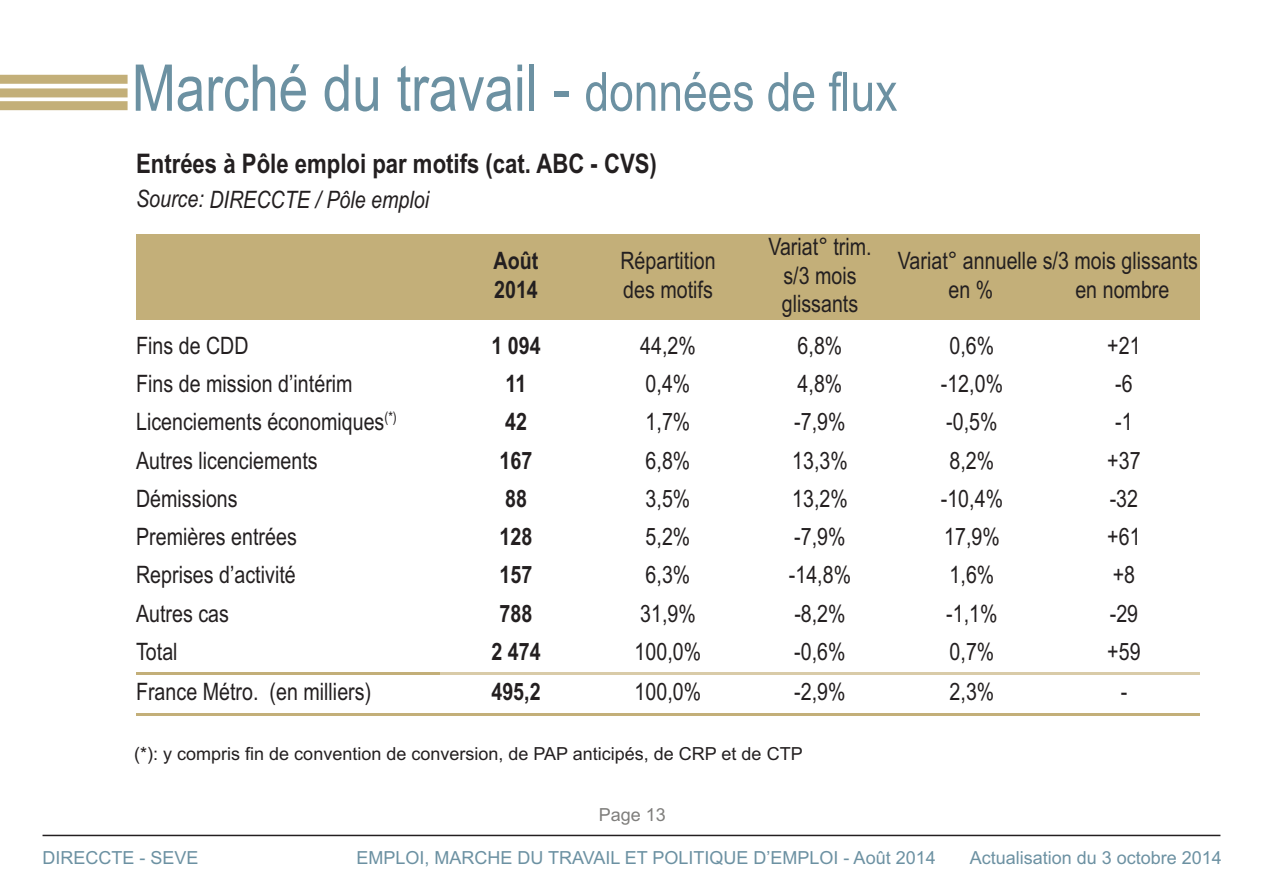
<style>
.page{position:relative;width:1263px;height:893px;background:#fff}
.page>*{position:absolute;margin:0;border:0;box-sizing:border-box;transform-origin:0 0}
.t1{font:64.5px "Arial Narrow";color:#6c91a2}
.t2{font:700 27px "Arial Narrow";color:#231f20}
.t3{font:24px/28.8px "Arial Narrow";color:#231f20}
.t4{font:700 24px/28.8px "Arial Narrow";color:#231f20}
.t5{font:italic 24px "Arial Narrow";color:#231f20}
.t6{font:18px "Arial";color:#6c91a2}
.t7{font:18px "Arial";color:#231f20}
.t8{font:18px "Arial";color:#7f7e7c}
.s1{font-size:54px}
</style>
<div class="page">
<div style="left:0;top:75px;width:128px;height:9px;background:#c3af79"></div>
<div style="left:0;top:101px;width:128px;height:9px;background:#c3af79"></div>
<div style="left:0;top:88px;width:128px;height:9px;background:#c3af79"></div>
<div style="left:136px;top:235px;width:304px;height:85px;background:#c3af79"></div>
<div style="left:440px;top:235px;width:152px;height:85px;background:#c3af79"></div>
<div style="left:592px;top:235px;width:152px;height:85px;background:#c3af79"></div>
<div style="left:744px;top:235px;width:152px;height:85px;background:#c3af79"></div>
<div style="left:896px;top:235px;width:304px;height:85px;background:#c3af79"></div>
<hr style="left:136px;top:673px;width:304px;height:2px;background:#c3af79">
<hr style="left:440px;top:673px;width:152px;height:2px;background:#d9cba8">
<hr style="left:592px;top:673px;width:152px;height:2px;background:#d9cba8">
<hr style="left:744px;top:673px;width:152px;height:2px;background:#d9cba8">
<hr style="left:896px;top:673px;width:152px;height:2px;background:#d9cba8">
<hr style="left:1048px;top:673px;width:152px;height:2px;background:#d9cba8">
<hr style="left:136px;top:713px;width:304px;height:2px;background:#c3af79">
<hr style="left:440px;top:713px;width:152px;height:2px;background:#c3af79">
<hr style="left:592px;top:713px;width:152px;height:2px;background:#c3af79">
<hr style="left:744px;top:713px;width:152px;height:2px;background:#c3af79">
<hr style="left:896px;top:713px;width:152px;height:2px;background:#c3af79">
<hr style="left:1048px;top:713px;width:152px;height:2px;background:#c3af79">
<hr style="left:43px;top:835px;width:1177px;height:1px;background:#231f20">
<h1 class="t1" style="left:132px;top:51px;width:767px">Marché du travail - <span class="s1">données de flux</span></h1>
<p class="t2" style="left:136px;top:148px;width:522px">Entrées à Pôle emploi par motifs (cat. ABC - CVS)</p>
<p class="t5" style="left:136px;top:185px;width:295px">Source: DIRECCTE / Pôle emploi</p>
<p class="t4" style="left:494px;top:246px;width:46px">Août<br>2014</p>
<p class="t3" style="left:620px;top:246px;width:97px">Répartition des motifs</p>
<p class="t3" style="left:768px;top:232px;width:105px;text-align:center">Variat° trim. s/3 mois glissants</p>
<p class="t3" style="left:948px;top:246px;width:251px;text-indent:-51px">Variat° annuelle s/3 mois glissants en %</p>
<p class="t3" style="left:1075px;top:275px;width:96px">en nombre</p>
<p class="t3" style="left:136px;top:331px;width:114px">Fins de CDD</p>
<p class="t4" style="left:491px;top:331px;width:51px">1 094</p>
<p class="t3" style="left:640px;top:331px;width:57px">44,2%</p>
<p class="t3" style="left:797px;top:331px;width:46px">6,8%</p>
<p class="t3" style="left:949px;top:331px;width:46px">0,6%</p>
<p class="t3" style="left:1107px;top:331px;width:35px">+21</p>
<p class="t3" style="left:136px;top:369px;width:218px">Fins de mission d’intérim</p>
<p class="t4" style="left:506px;top:369px;width:22px">11</p>
<p class="t3" style="left:646px;top:369px;width:46px">0,4%</p>
<p class="t3" style="left:797px;top:369px;width:46px">4,8%</p>
<p class="t3" style="left:941px;top:369px;width:64px">-12,0%</p>
<p class="t3" style="left:1115px;top:369px;width:19px">-6</p>
<p class="t3" style="left:136px;top:408px;width:262px">Licenciements économiques<sup>(*)</sup></p>
<p class="t4" style="left:505px;top:408px;width:23px">42</p>
<p class="t3" style="left:646px;top:408px;width:46px">1,7%</p>
<p class="t3" style="left:794px;top:408px;width:53px">-7,9%</p>
<p class="t3" style="left:946px;top:408px;width:53px">-0,5%</p>
<p class="t3" style="left:1115px;top:408px;width:19px">-1</p>
<p class="t3" style="left:136px;top:446px;width:183px">Autres licenciements</p>
<p class="t4" style="left:500px;top:446px;width:34px">167</p>
<p class="t3" style="left:646px;top:446px;width:46px">6,8%</p>
<p class="t3" style="left:792px;top:446px;width:57px">13,3%</p>
<p class="t3" style="left:949px;top:446px;width:46px">8,2%</p>
<p class="t3" style="left:1107px;top:446px;width:35px">+37</p>
<p class="t3" style="left:136px;top:484px;width:103px">Démissions</p>
<p class="t4" style="left:505px;top:484px;width:23px">88</p>
<p class="t3" style="left:646px;top:484px;width:46px">3,5%</p>
<p class="t3" style="left:792px;top:484px;width:57px">13,2%</p>
<p class="t3" style="left:941px;top:484px;width:64px">-10,4%</p>
<p class="t3" style="left:1110px;top:484px;width:30px">-32</p>
<p class="t3" style="left:136px;top:522px;width:162px">Premières entrées</p>
<p class="t4" style="left:500px;top:522px;width:34px">128</p>
<p class="t3" style="left:646px;top:522px;width:46px">5,2%</p>
<p class="t3" style="left:794px;top:522px;width:53px">-7,9%</p>
<p class="t3" style="left:944px;top:522px;width:57px">17,9%</p>
<p class="t3" style="left:1107px;top:522px;width:35px">+61</p>
<p class="t3" style="left:136px;top:561px;width:161px">Reprises d’activité</p>
<p class="t4" style="left:500px;top:561px;width:34px">157</p>
<p class="t3" style="left:646px;top:561px;width:46px">6,3%</p>
<p class="t3" style="left:789px;top:561px;width:64px">-14,8%</p>
<p class="t3" style="left:949px;top:561px;width:46px">1,6%</p>
<p class="t3" style="left:1113px;top:561px;width:24px">+8</p>
<p class="t3" style="left:136px;top:599px;width:94px">Autres cas</p>
<p class="t4" style="left:500px;top:599px;width:34px">788</p>
<p class="t3" style="left:640px;top:599px;width:57px">31,9%</p>
<p class="t3" style="left:794px;top:599px;width:53px">-8,2%</p>
<p class="t3" style="left:946px;top:599px;width:53px">-1,1%</p>
<p class="t3" style="left:1110px;top:599px;width:30px">-29</p>
<p class="t3" style="left:136px;top:637px;width:43px">Total</p>
<p class="t4" style="left:491px;top:637px;width:51px">2 474</p>
<p class="t3" style="left:635px;top:637px;width:68px">100,0%</p>
<p class="t3" style="left:794px;top:637px;width:53px">-0,6%</p>
<p class="t3" style="left:949px;top:637px;width:46px">0,7%</p>
<p class="t3" style="left:1107px;top:637px;width:35px">+59</p>
<p class="t3" style="left:136px;top:678px;width:237px">France Métro. (en milliers)</p>
<p class="t4" style="left:491px;top:678px;width:51px">495,2</p>
<p class="t3" style="left:635px;top:678px;width:68px">100,0%</p>
<p class="t3" style="left:794px;top:678px;width:53px">-2,9%</p>
<p class="t3" style="left:949px;top:678px;width:46px">2,3%</p>
<p class="t3" style="left:1121px;top:678px;width:8px">-</p>
<p class="t7" style="left:134px;top:743px;width:670px">(*): y compris fin de convention de conversion, de PAP anticipés, de CRP et de CTP</p>
<p class="t8" style="left:599px;top:804px;width:69px">Page 13</p>
<p class="t6" style="left:43px;top:847px;width:158px">DIRECCTE - SEVE</p>
<p class="t6" style="left:356px;top:847px;width:581px">EMPLOI, MARCHE DU TRAVAIL ET POLITIQUE D’EMPLOI - Août 2014</p>
<p class="t6" style="left:970px;top:847px;width:254px">Actualisation du 3 octobre 2014</p>
</div>
